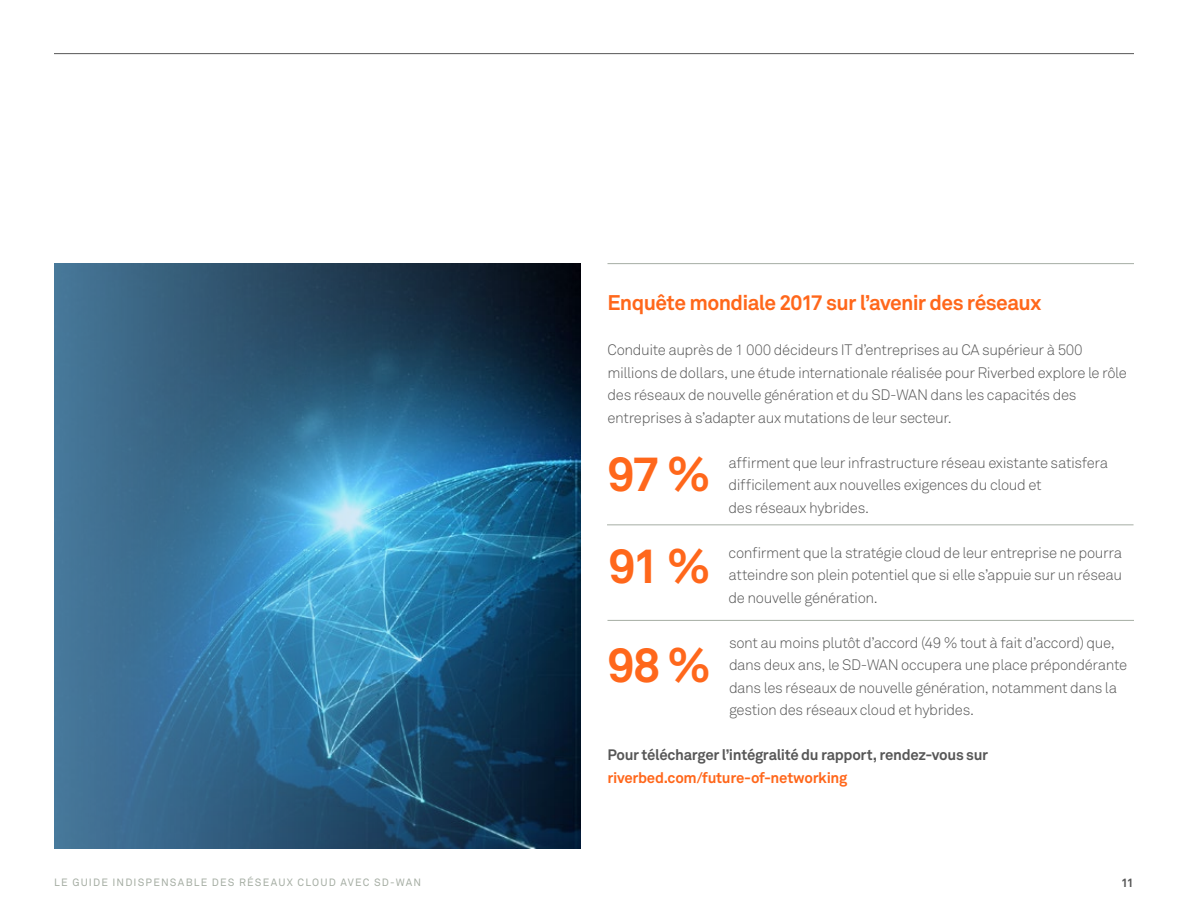
<style>
.page{position:relative;width:1188px;height:918px;background:#fff}
.page>*{position:absolute;margin:0;border:0;box-sizing:border-box;transform-origin:0 0}
.t1{font:700 48px/92.4px "Akkurat Pro";color:#ff671b}
.t2{font:700 21px "Akkurat Pro";letter-spacing:-.035em;color:#ff671b}
.t3{font:300 15px/22.5px "Akkurat Pro";letter-spacing:-.025em;color:#575757}
.t4{font:700 15px "Akkurat Pro";letter-spacing:-.02em;color:#575757}
.t5{font:700 15px "Akkurat Pro";letter-spacing:-.02em;color:#ff671b}
.t6{font:700 12px "Akkurat Pro";color:#575757}
.t7{font:10.5px "Akkurat Pro";letter-spacing:.11em;color:#a6aea4}
</style>
<div class="page">
<hr style="left:54px;top:53px;width:1080px;height:1px;background:#575757">
<hr style="left:608px;top:263px;width:526px;height:1px;background:#a6aea4">
<hr style="left:607px;top:524px;width:527px;height:1px;background:#a6aea4">
<hr style="left:608px;top:620px;width:526px;height:1px;background:#a6aea4">
<svg style="left:54px;top:264px;width:526px;height:585px;background:#2c6285"></svg>
<h2 class="t2" style="left:608px;top:290px;width:435px">Enquête mondiale 2017 sur l’avenir des réseaux</h2>
<p class="t3" style="left:608px;top:339px;width:521px">Conduite auprès de 1 000 décideurs IT d’entreprises au CA supérieur à 500 millions de dollars, une étude internationale réalisée pour Riverbed explore le rôle des réseaux de nouvelle génération et du SD-WAN dans les capacités des entreprises à s’adapter aux mutations de leur secteur.</p>
<p class="t3" style="left:729px;top:451px;width:381px">affirment que leur infrastructure réseau existante satisfera difficilement aux nouvelles exigences du cloud et<br>des réseaux hybrides.</p>
<p class="t3" style="left:729px;top:541px;width:395px;text-align:justify">confirment que la stratégie cloud de leur entreprise ne pourra atteindre son plein potentiel que si elle s’appuie sur un réseau de nouvelle génération.</p>
<p class="t3" style="left:729px;top:631px;width:400px">sont au moins plutôt d’accord (49 % tout à fait d’accord) que, dans deux ans, le SD-WAN occupera une place prépondérante dans les réseaux de nouvelle génération, notamment dans la gestion des réseaux cloud et hybrides.</p>
<p class="t4" style="left:608px;top:746px;width:382px">Pour télécharger l’intégralité du rapport, rendez-vous sur</p>
<p class="t5" style="left:608px;top:768px;width:241px">riverbed.com/future-of-networking</p>
<h1 class="t1" style="left:607px;top:428px;width:105px">97 %<br>91 %</h1>
<h1 class="t1" style="left:608px;top:619px;width:105px">98 %</h1>
<p class="t7" style="left:54px;top:876px;width:369px">LE GUIDE INDISPENSABLE DES RÉSEAUX CLOUD AVEC SD-WAN</p>
<p class="t6" style="left:1121px;top:875px;width:14px">11</p>
</div>
